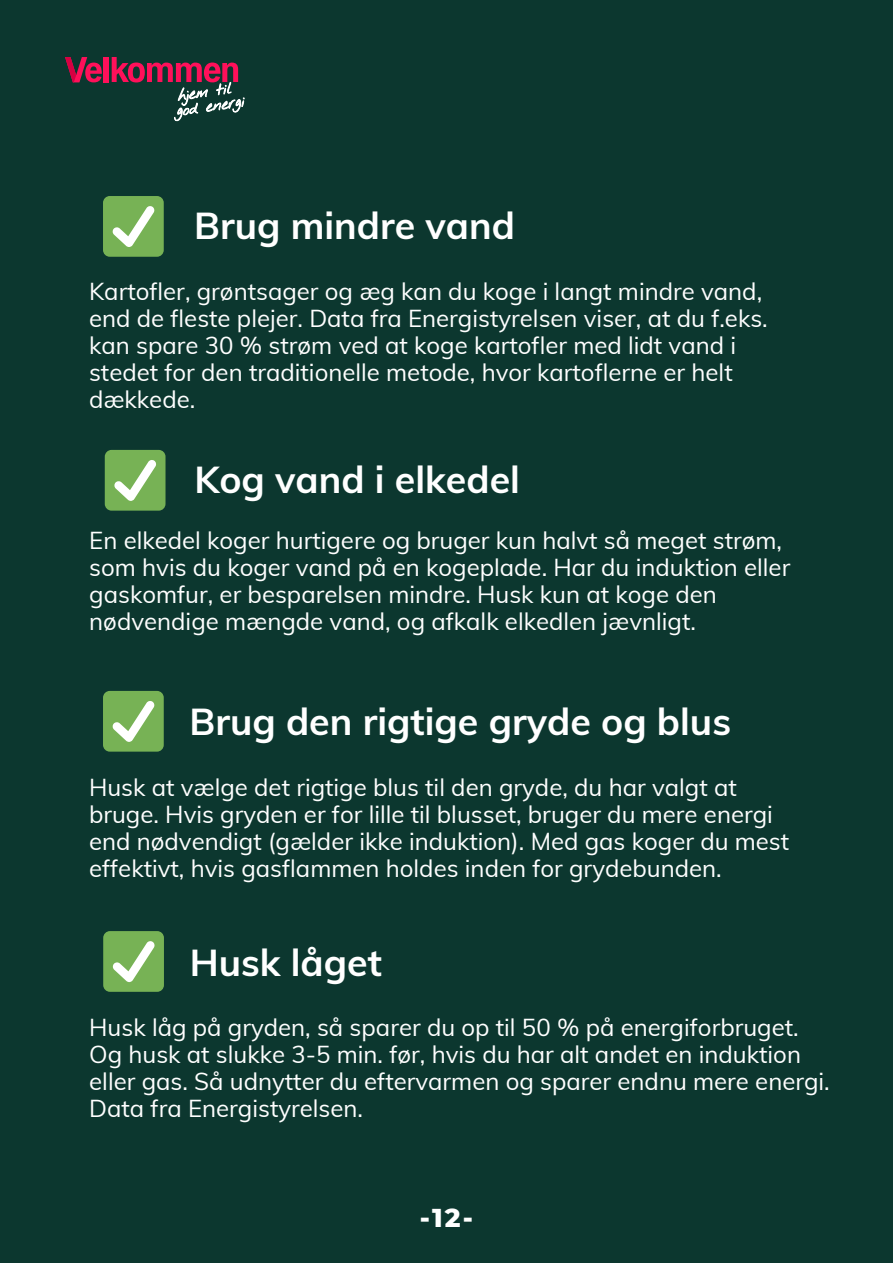
<style>
.page{position:relative;width:893px;height:1264px;background:#fff}
.page>*{position:absolute;margin:0;border:0;box-sizing:border-box;transform-origin:0 0}
.t1{font:700 37.5px "Muli";color:#fff}
.t2{font:800 26.4px "Montserrat";color:#fff}
.t3{font:24px/27px "Muli";color:#fff}
</style>
<div class="page">
<div style="left:0;top:0;width:892px;height:1262px;background:#0c372f"></div>
<div style="left:103px;top:196px;width:61px;height:61px;background:#77b255;border-radius:7px"></div>
<svg style="left:112px;top:206px;width:43px;height:41px"></svg>
<div style="left:105px;top:450px;width:60px;height:60px;background:#77b255;border-radius:7px"></div>
<svg style="left:114px;top:460px;width:42px;height:41px"></svg>
<div style="left:103px;top:691px;width:61px;height:60px;background:#77b255;border-radius:7px"></div>
<svg style="left:112px;top:701px;width:43px;height:41px"></svg>
<div style="left:103px;top:931px;width:61px;height:60px;background:#77b255;border-radius:7px"></div>
<svg style="left:112px;top:941px;width:43px;height:41px"></svg>
<svg style="left:65px;top:57px;width:37px;height:25px"></svg>
<div style="left:104px;top:57px;width:5px;height:25px;background:#ff105a"></div>
<svg style="left:112px;top:57px;width:132px;height:64px"></svg>
<p class="t1" style="left:194px;top:201px;width:322px">Brug mindre vand</p>
<p class="t3" style="left:89px;top:278px;width:680px">Kartofler, grøntsager og æg kan du koge i langt mindre vand, end de fleste plejer. Data fra Energistyrelsen viser, at du f.eks. kan spare 30 % strøm ved at koge kartofler med lidt vand i stedet for den traditionelle metode, hvor kartoflerne er helt dækkede.</p>
<p class="t1" style="left:194px;top:455px;width:327px">Kog vand i elkedel</p>
<p class="t3" style="left:89px;top:526px;width:702px">En elkedel koger hurtigere og bruger kun halvt så meget strøm, som hvis du koger vand på en kogeplade. Har du induktion eller gaskomfur, er besparelsen mindre. Husk kun at koge den nødvendige mængde vand, og afkalk elkedlen jævnligt.</p>
<p class="t1" style="left:189px;top:697px;width:543px">Brug den rigtige gryde og blus</p>
<p class="t3" style="left:89px;top:773px;width:701px">Husk at vælge det rigtige blus til den gryde, du har valgt at bruge. Hvis gryden er for lille til blusset, bruger du mere energi end nødvendigt (gælder ikke induktion). Med gas koger du mest effektivt, hvis gasflammen holdes inden for grydebunden.</p>
<p class="t1" style="left:190px;top:938px;width:194px">Husk låget</p>
<p class="t3" style="left:89px;top:1013px;width:711px">Husk låg på gryden, så sparer du op til 50 % på energiforbruget.</p>
<p class="t3" style="left:89px;top:1040px;width:742px">Og husk at slukke 3-5 min. før, hvis du har alt andet en induktion eller gas. Så udnytter du eftervarmen og sparer endnu mere energi.<br>Data fra Energistyrelsen.</p>
<p class="t2" style="left:419px;top:1200px;width:55px">-12-</p>
</div>
